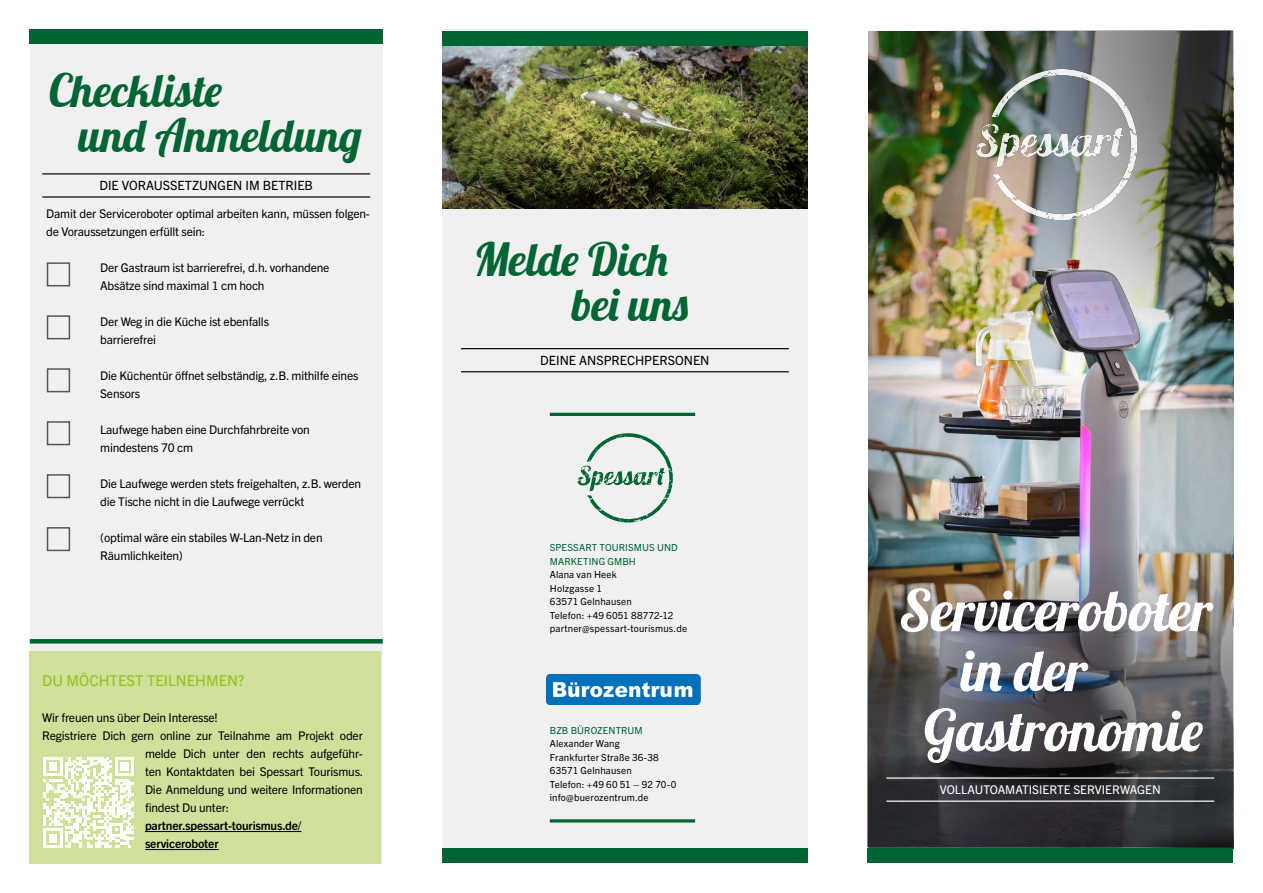
<style>
.page{position:relative;width:1263px;height:893px;background:#fff}
.page>*{position:absolute;margin:0;border:0;box-sizing:border-box;transform-origin:0 0}
.t1{font:57px "Lobster";color:#fff}
.t2{font:45px/45px "Lobster";color:#006533}
.t3{font:15px "Trade Gothic Next LT Pro";color:#95c11f}
.t4{font:12.75px "Trade Gothic Next LT Pro";color:#000}
.t5{font:12px/18px "Trade Gothic Next LT Pro";letter-spacing:-.015em;color:#000}
.t6{font:700 12px/18px "Trade Gothic Next SR Pro";letter-spacing:-.015em;color:#000}
.t7{font:12px "Trade Gothic Next LT Pro";color:#fff}
.t8{font:9.75px/13.5px "Trade Gothic Next LT Pro";letter-spacing:.015em;color:#000}
.t9{font:9.75px/13.5px "Trade Gothic Next LT Pro";letter-spacing:.01em;color:#006533}
</style>
<div class="page">
<div style="left:442px;top:30px;width:366px;height:825px;background:#f0f0f0"></div>
<img style="left:869px;top:334px;width:364px;height:514px">
<img style="left:867px;top:542px;width:366px;height:305px">
<hr style="left:461px;top:348px;width:328px;height:1px;background:#000">
<hr style="left:461px;top:371px;width:328px;height:1px;background:#000">
<div style="left:870px;top:32px;width:381px;height:321px;background:#000;opacity:.02"></div>
<img style="left:868px;top:30px;width:365px;height:304px">
<div style="left:442px;top:848px;width:366px;height:15px;background:#006533"></div>
<hr style="left:550px;top:413px;width:145px;height:3px;background:#006533">
<hr style="left:550px;top:819px;width:145px;height:3px;background:#006533">
<hr style="left:886px;top:777px;width:328px;height:2px;background:#fff">
<hr style="left:886px;top:800px;width:328px;height:2px;background:#fff">
<div style="left:867px;top:848px;width:366px;height:15px;background:#006533"></div>
<img style="left:976px;top:70px;width:160px;height:150px">
<div style="left:30px;top:30px;width:353px;height:833px;background:#f0f0f0"></div>
<hr style="left:42px;top:173px;width:328px;height:1px;background:#000">
<hr style="left:42px;top:196px;width:328px;height:2px;background:#000">
<div style="left:442px;top:31px;width:366px;height:15px;background:#006533"></div>
<img style="left:442px;top:46px;width:365px;height:162px">
<svg style="left:577px;top:433px;width:96px;height:89px"></svg>
<div style="left:30px;top:29px;width:353px;height:15px;background:#006533"></div>
<img style="left:547px;top:674px;width:153px;height:30px">
<div style="left:47px;top:262px;width:23px;height:24px;background:#f0f0f0;border:2px solid #575756"></div>
<div style="left:47px;top:527px;width:23px;height:24px;background:#f0f0f0;border:2px solid #575756"></div>
<div style="left:47px;top:474px;width:23px;height:24px;background:#f0f0f0;border:2px solid #575756"></div>
<div style="left:47px;top:421px;width:23px;height:24px;background:#f0f0f0;border:2px solid #575756"></div>
<div style="left:47px;top:368px;width:23px;height:24px;background:#f0f0f0;border:2px solid #575756"></div>
<div style="left:47px;top:315px;width:23px;height:24px;background:#f0f0f0;border:2px solid #575756"></div>
<div style="left:30px;top:639px;width:353px;height:5px;background:#006533"></div>
<div style="left:30px;top:651px;width:351px;height:212px;background:#cfe09b"></div>
<hr style="left:145px;top:831px;width:156px;height:1px;background:#000">
<hr style="left:145px;top:849px;width:74px;height:1px;background:#000">
<svg style="left:43px;top:757px;width:91px;height:91px"></svg>
<h2 class="t2" style="left:78px;top:73px;width:285px;text-indent:-29px">Checkliste<br>und Anmeldung</h2>
<p class="t4" style="left:99px;top:177px;width:215px">DIE VORAUSSETZUNGEN IM BETRIEB</p>
<p class="t5" style="left:46px;top:204px;width:325px">Damit der Serviceroboter optimal arbeiten kann, müssen folgen&shy;de Voraussetzungen erfüllt sein:</p>
<p class="t5" style="left:100px;top:258px;width:231px">Der Gastraum ist barrierefrei, d.h. vorhandene<br>Absätze sind maximal 1 cm hoch</p>
<p class="t5" style="left:100px;top:312px;width:170px">Der Weg in die Küche ist ebenfalls barrierefrei</p>
<p class="t5" style="left:100px;top:366px;width:260px">Die Küchentür öffnet selbständig, z.B. mithilfe eines<br>Sensors</p>
<p class="t5" style="left:100px;top:420px;width:211px">Laufwege haben eine Durchfahrbreite von mindestens 70 cm</p>
<p class="t5" style="left:100px;top:474px;width:262px">Die Laufwege werden stets freigehalten, z.B. werden die Tische nicht in die Laufwege verrückt</p>
<p class="t5" style="left:100px;top:528px;width:224px">(optimal wäre ein stabiles W-Lan-Netz in den<br>Räumlichkeiten)</p>
<p class="t3" style="left:42px;top:670px;width:203px">DU MÖCHTEST TEILNEHMEN?</p>
<p class="t5" style="left:42px;top:708px;width:177px">Wir freuen uns über Dein Interesse!</p>
<p class="t5" style="left:42px;top:726px;width:322px">Registriere Dich gern online zur Teilnahme am Projekt oder</p>
<p class="t5" style="left:145px;top:744px;width:219px">melde Dich unter den rechts aufgeführ-</p>
<p class="t5" style="left:145px;top:762px;width:220px">ten Kontaktdaten bei Spessart Tourismus.</p>
<p class="t5" style="left:145px;top:780px;width:219px">Die Anmeldung und weitere Informationen</p>
<p class="t5" style="left:145px;top:798px;width:86px">findest Du unter:</p>
<p class="t6" style="left:145px;top:816px;width:158px">partner.spessart-tourismus.de/ serviceroboter</p>
<h2 class="t2" style="left:572px;top:242px;width:119px;text-indent:-98px">Melde Dich bei uns</h2>
<p class="t4" style="left:540px;top:352px;width:171px">DEINE ANSPRECHPERSONEN</p>
<p class="t9" style="left:550px;top:540px;width:129px">SPESSART TOURISMUS UND<br>MARKETING GMBH</p>
<p class="t8" style="left:550px;top:567px;width:139px">Alana van Heek<br>Holzgasse 1<br>63571 Gelnhausen<br>Telefon: +49 6051 88772-12 partner@spessart-tourismus.de</p>
<p class="t9" style="left:550px;top:723px;width:95px">BZB BÜROZENTRUM</p>
<p class="t8" style="left:550px;top:736px;width:128px">Alexander Wang<br>Frankfurter Straße 36-38<br>63571 Gelnhausen<br>Telefon: +49 60 51 – 92 70-0 info@buerozentrum.de</p>
<h1 class="t1" style="left:899px;top:574px;width:315px">Serviceroboter</h1>
<h1 class="t1" style="left:961px;top:634px;width:128px">in der</h1>
<h1 class="t1" style="left:924px;top:694px;width:281px">Gastronomie</h1>
<p class="t7" style="left:940px;top:781px;width:222px">VOLLAUTOAMATISIERTE SERVIERWAGEN</p>
</div>
